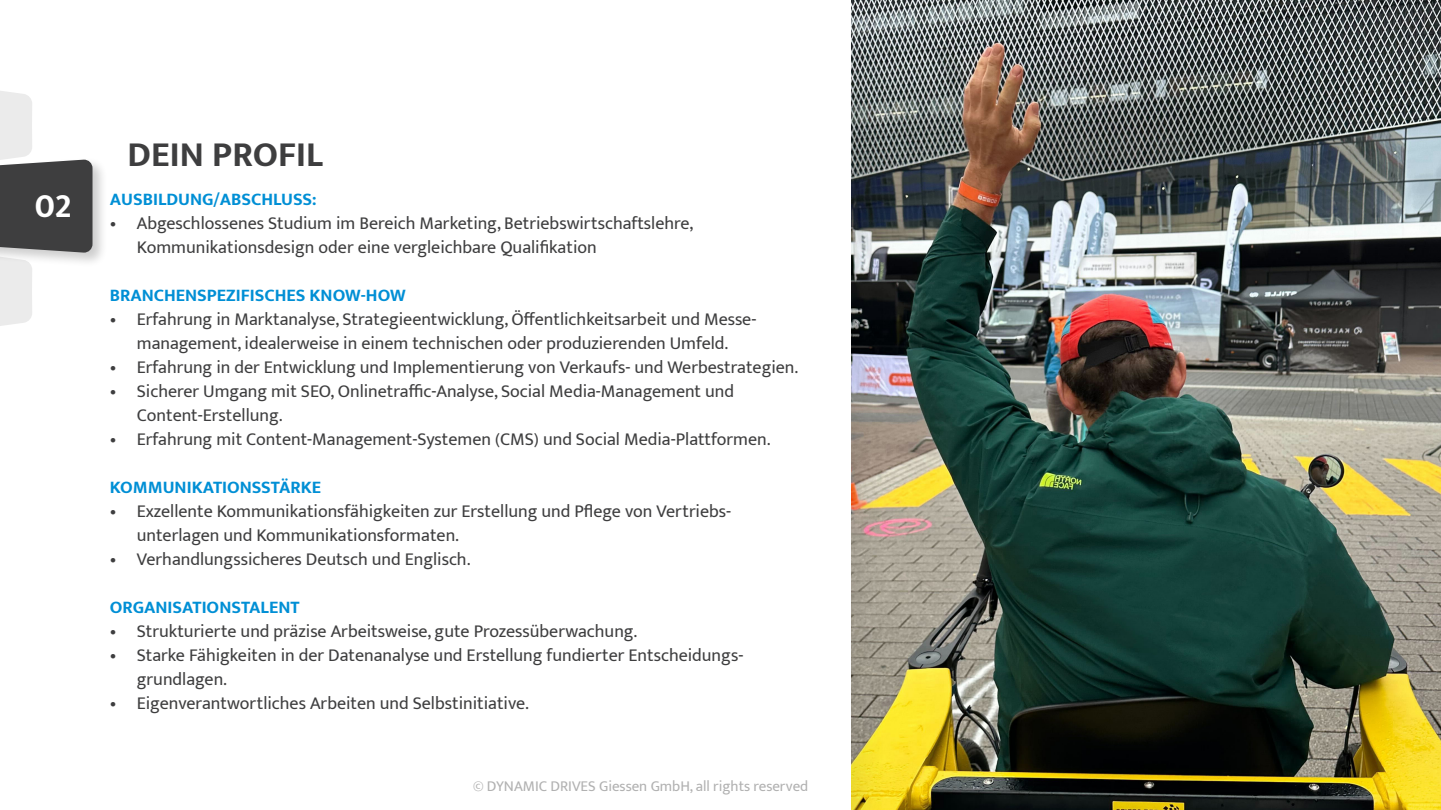
<style>
.page{position:relative;width:1441px;height:810px;background:#fff}
.page>*{position:absolute;margin:0;border:0;box-sizing:border-box;transform-origin:0 0}
.DDG-Kapitel_Headline_1{font:700 36px "Mukta Mahee";color:#3e3e3f}
.t1{font:700 36px "Mukta Mahee";color:#fff}
.t2{font:18px/24px "Mukta Mahee";color:#3e3e3f}
.DDG-Inhalt_Text_AA_blue{font:700 18px "Mukta Mahee";color:#008fd5}
.t3{font:15px "Mukta Mahee";color:#b1b1b1}
</style>
<div class="page">
<img style="left:890px;top:0;width:550px;height:810px">
<div style="left:0;top:0;width:890px;height:810px;background:#000;opacity:.1"></div>
<div style="left:0;top:0;width:850px;height:810px;background:#fff"></div>
<div style="left:0;top:157px;width:108px;height:110px;background:#000;opacity:.2"></div>
<svg style="left:0;top:91px;width:92px;height:235px"></svg>
<p class="t1" style="left:35px;top:184px;width:38px">02</p>
<p class="DDG-Kapitel_Headline_1" style="left:128px;top:133px;width:197px">DEIN PROFIL</p>
<p class="DDG-Inhalt_Text_AA_blue" style="left:110px;top:188px;width:208px">AUSBILDUNG/ABSCHLUSS:</p>
<p class="t2" style="left:137px;top:211px;width:558px;text-indent:-27px">• Abgeschlossenes Studium im Bereich Marketing, Betriebswirtschaftslehre,<br>Kommunikationsdesign oder eine vergleichbare Qualifikation</p>
<p class="DDG-Inhalt_Text_AA_blue" style="left:110px;top:284px;width:297px">BRANCHENSPEZIFISCHES KNOW-HOW</p>
<p class="t2" style="left:110px;top:307px;width:648px;text-align:center">• Erfahrung in Marktanalyse, Strategieentwicklung, Öffentlichkeitsarbeit und Messe&shy;management, idealerweise in einem technischen oder produzierenden Umfeld.</p>
<p class="t2" style="left:110px;top:355px;width:690px">• Erfahrung in der Entwicklung und Implementierung von Verkaufs- und Werbestrategien.</p>
<p class="t2" style="left:137px;top:379px;width:598px;text-indent:-27px">• Sicherer Umgang mit SEO, Onlinetraffic-Analyse, Social Media-Management und<br>Content-Erstellung.</p>
<p class="t2" style="left:110px;top:427px;width:662px">• Erfahrung mit Content-Management-Systemen (CMS) und Social Media-Plattformen.</p>
<p class="DDG-Inhalt_Text_AA_blue" style="left:110px;top:476px;width:213px">KOMMUNIKATIONSSTÄRKE</p>
<p class="t2" style="left:137px;top:499px;width:596px;text-indent:-27px">• Exzellente Kommunikationsfähigkeiten zur Erstellung und Pflege von Vertriebs&shy;unterlagen und Kommunikationsformaten.</p>
<p class="t2" style="left:110px;top:547px;width:362px">• Verhandlungssicheres Deutsch und Englisch.</p>
<p class="DDG-Inhalt_Text_AA_blue" style="left:110px;top:596px;width:191px">ORGANISATIONSTALENT</p>
<p class="t2" style="left:110px;top:619px;width:529px">• Strukturierte und präzise Arbeitsweise, gute Prozessüberwachung.</p>
<p class="t2" style="left:137px;top:643px;width:608px;text-indent:-27px">• Starke Fähigkeiten in der Datenanalyse und Erstellung fundierter Entscheidungs&shy;grundlagen.</p>
<p class="t2" style="left:110px;top:691px;width:420px">• Eigenverantwortliches Arbeiten und Selbstinitiative.</p>
<p class="t3" style="left:473px;top:777px;width:337px">© DYNAMIC DRIVES Giessen GmbH, all rights reserved</p>
</div>
